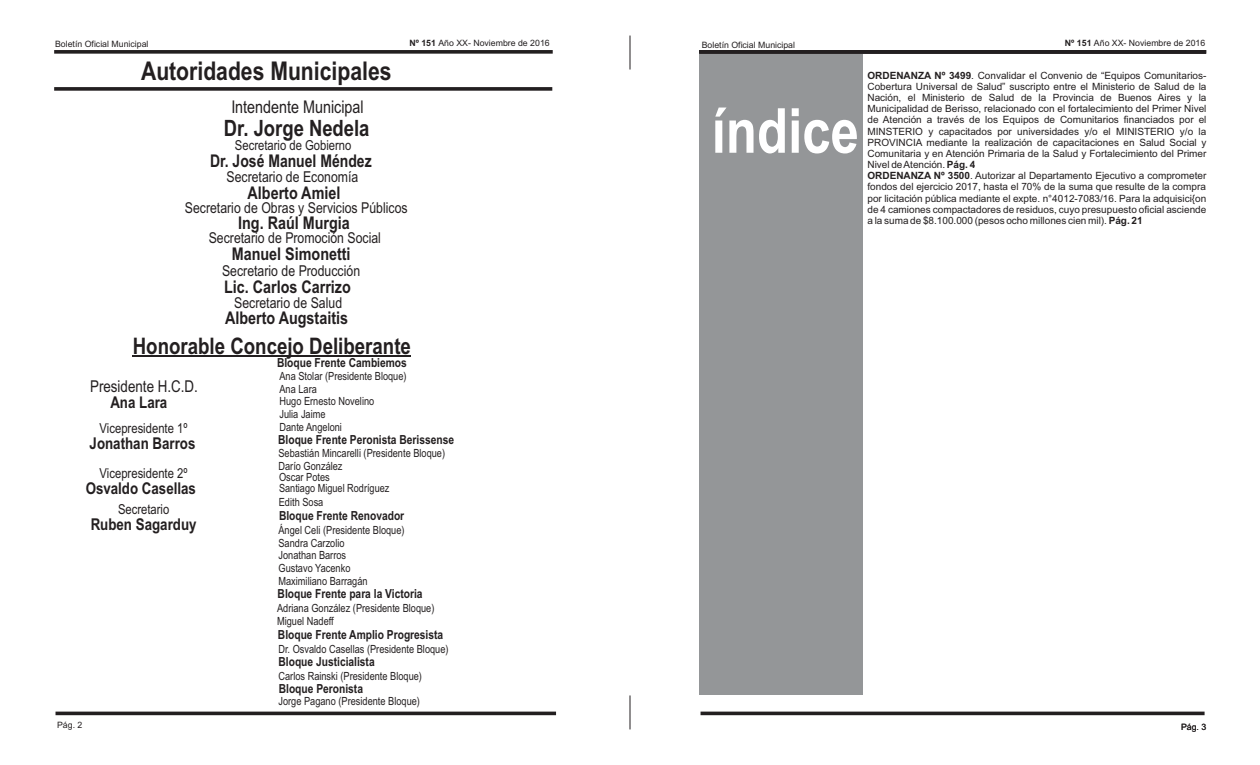
<style>
.page{position:relative;width:1260px;height:765px;background:#fff}
.page>*{position:absolute;margin:0;border:0;box-sizing:border-box;transform-origin:0 0}
.t1{font:700 62.12px "Arial Narrow";color:#fff}
.t2{font:700 25.75px "Arial Narrow";color:#231f20}
.t3{font:700 22.75px "Arial Narrow";color:#231f20}
.t4{font:700 22.5px "Arial Narrow";color:#231f20}
.t5{font:700 17.5px/31.6px "Arial Narrow";color:#231f20;text-align:center}
.t6{font:17.5px "Arial Narrow";color:#231f20}
.t7{font:16.38px "Arial Narrow";color:#231f20}
.t8{font:700 16.25px "Arial Narrow";color:#231f20}
.t9{font:15px/31.6px "Arial Narrow";color:#231f20;text-align:center}
.t10{font:13.75px "Arial Narrow";color:#231f20}
.t11{font:700 12.5px/26.9px "Arial Narrow";color:#231f20}
.t12{font:11.25px/12.8px "Arial Narrow";color:#231f20}
.t13{font:10px/11.1px "Arial";color:#231f20}
.t14{font:8.75px "Arial";color:#231f20}
.s1{font-weight:700}
</style>
<div class="page">
<hr style="left:630px;top:36px;width:1px;height:34px;background:#231f20">
<hr style="left:630px;top:695px;width:1px;height:34px;background:#231f20">
<hr style="left:56px;top:712px;width:500px;height:3px;background:#231f20">
<svg style="left:54px;top:50px;width:499px;height:4px;fill:#2b2728"></svg>
<svg style="left:54px;top:87px;width:498px;height:4px"></svg>
<hr style="left:699px;top:50px;width:507px;height:4px;background:#231f20">
<div style="left:699px;top:54px;width:164px;height:640px;background:#949698"></div>
<hr style="left:701px;top:712px;width:504px;height:3px;background:#231f20">
<hr style="left:133px;top:356px;width:278px;height:1px;background:#231f20">
<p class="t14" style="left:55px;top:41px;width:95px">Boletín Oficial Municipal</p>
<p class="t14" style="left:409px;top:40px;width:142px"><span class="s1">Nº 151</span> Año XX- Noviembre de 2016</p>
<p class="t14" style="left:702px;top:41px;width:95px">Boletín Oficial Municipal</p>
<p class="t14" style="left:1065px;top:40px;width:142px"><span class="s1">Nº 151</span> Año XX- Noviembre de 2016</p>
<h2 class="t2" style="left:141px;top:61px;width:252px">Autoridades Municipales</h2>
<h3 class="t6" style="left:231px;top:100px;width:134px">Intendente Municipal</h3>
<h3 class="t4" style="left:224px;top:119px;width:147px">Dr. Jorge Nedela</h3>
<h3 class="t10" style="left:235px;top:140px;width:118px">Secretario de Gobierno</h3>
<h3 class="t9" style="left:226px;top:162px;width:133px">Secretario de Economía</h3>
<h3 class="t5" style="left:210px;top:147px;width:163px">Dr. José Manuel Méndez<br>Alberto Amiel</h3>
<h3 class="t9" style="left:185px;top:193px;width:224px">Secretario de Obras y Servicios Públicos</h3>
<h3 class="t5" style="left:238px;top:209px;width:113px">Ing. Raúl Murgia</h3>
<h3 class="t9" style="left:209px;top:223px;width:174px">Secretario de Promoción Social</h3>
<h3 class="t9" style="left:222px;top:257px;width:140px">Secretario de Producción<br>Secretario de Salud</h3>
<h3 class="t5" style="left:224px;top:239px;width:128px;line-height:33px">Manuel Simonetti<br>Lic. Carlos Carrizo</h3>
<h3 class="t5" style="left:225px;top:303px;width:125px">Alberto Augstaitis</h3>
<h3 class="t3" style="left:133px;top:337px;width:280px">Honorable Concejo Deliberante</h3>
<p class="t12" style="left:279px;top:371px;width:129px">Ana Stolar (Presidente Bloque)<br>Ana Lara<br>Hugo Ernesto Novelino<br>Julia Jaime<br>Dante Angeloni</p>
<p class="t11" style="left:277px;top:351px;width:131px">Bloque Frente Cambiemos</p>
<h3 class="t7" style="left:90px;top:381px;width:109px">Presidente H.C.D.</h3>
<h3 class="t8" style="left:110px;top:397px;width:59px">Ana Lara</h3>
<h3 class="t10" style="left:100px;top:423px;width:89px">Vicepresidente 1º</h3>
<h3 class="t10" style="left:100px;top:468px;width:89px">Vicepresidente 2º</h3>
<h3 class="t10" style="left:118px;top:504px;width:53px">Secretario</h3>
<p class="t11" style="left:278px;top:428px;width:178px">Bloque Frente Peronista Berissense</p>
<h3 class="t8" style="left:90px;top:438px;width:107px">Jonathan Barros</h3>
<h3 class="t8" style="left:86px;top:482px;width:112px">Osvaldo Casellas</h3>
<h3 class="t8" style="left:91px;top:519px;width:107px">Ruben Sagarduy</h3>
<p class="t12" style="left:279px;top:448px;width:168px">Sebastián Mincarelli (Presidente Bloque)<br>Darío González</p>
<p class="t12" style="left:279px;top:472px;width:112px;line-height:11.2px">Oscar Potes<br>Santiago Miguel Rodríguez</p>
<p class="t12" style="left:279px;top:497px;width:46px">Edith Sosa</p>
<p class="t11" style="left:279px;top:503px;width:127px">Bloque Frente Renovador</p>
<p class="t12" style="left:279px;top:524px;width:128px">Ángel Celi (Presidente Bloque)<br>Sandra Carzolio<br>Jonathan Barros<br>Gustavo Yacenko<br>Maximiliano Barragán</p>
<p class="t11" style="left:278px;top:582px;width:147px">Bloque Frente para la Victoria</p>
<p class="t12" style="left:277px;top:603px;width:159px">Adriana González (Presidente Bloque)<br>Miguel Nadeff</p>
<p class="t11" style="left:278px;top:622px;width:167px">Bloque Frente Amplio Progresista</p>
<p class="t12" style="left:278px;top:643px;width:172px">Dr. Osvaldo Casellas (Presidente Bloque)</p>
<p class="t14" style="left:57px;top:722px;width:27px">Pág. 2</p>
<p class="t11" style="left:278px;top:650px;width:98px">Bloque Justicialista<br>Bloque Peronista</p>
<p class="t12" style="left:278px;top:671px;width:145px">Carlos Rainski (Presidente Bloque)</p>
<p class="t12" style="left:278px;top:696px;width:143px">Jorge Pagano (Presidente Bloque)</p>
<h1 class="t1" style="left:712px;top:108px;width:149px">índice</h1>
<p class="t13" style="left:867px;top:71px;width:341px"><span class="s1">ORDENANZA Nº 3499</span>. Convalidar el Convenio de “Equipos Comunitarios-Cobertura Universal de Salud” suscripto entre el Ministerio de Salud de la Nación, el Ministerio de Salud de la Provincia de Buenos Aires y la Municipalidad de Berisso, relacionado con el fortalecimiento del Primer Nivel de Atención a través de los Equipos de Comunitarios financiados por el MINSTERIO y capacitados por universidades y/o el MINISTERIO y/o la PROVINCIA mediante la realización de capacitaciones en Salud Social y Comunitaria y en Atención Primaria de la Salud y Fortalecimiento del Primer Nivel de Atención. <span class="s1">Pág. 4<br>ORDENANZA Nº 3500</span>. Autorizar al Departamento Ejecutivo a comprometer fondos del ejercicio 2017, hasta el 70% de la suma que resulte de la compra por licitación pública mediante el expte. n°4012-7083/16. Para la adquisici{on de 4 camiones compactadores de residuos, cuyo presupuesto oficial asciende a la suma de $8.100.000 (pesos ocho millones cien mil). <span class="s1">Pág. 21</span></p>
<p class="t14" style="left:1181px;top:724px;width:27px">Pág. 3</p>
</div>
